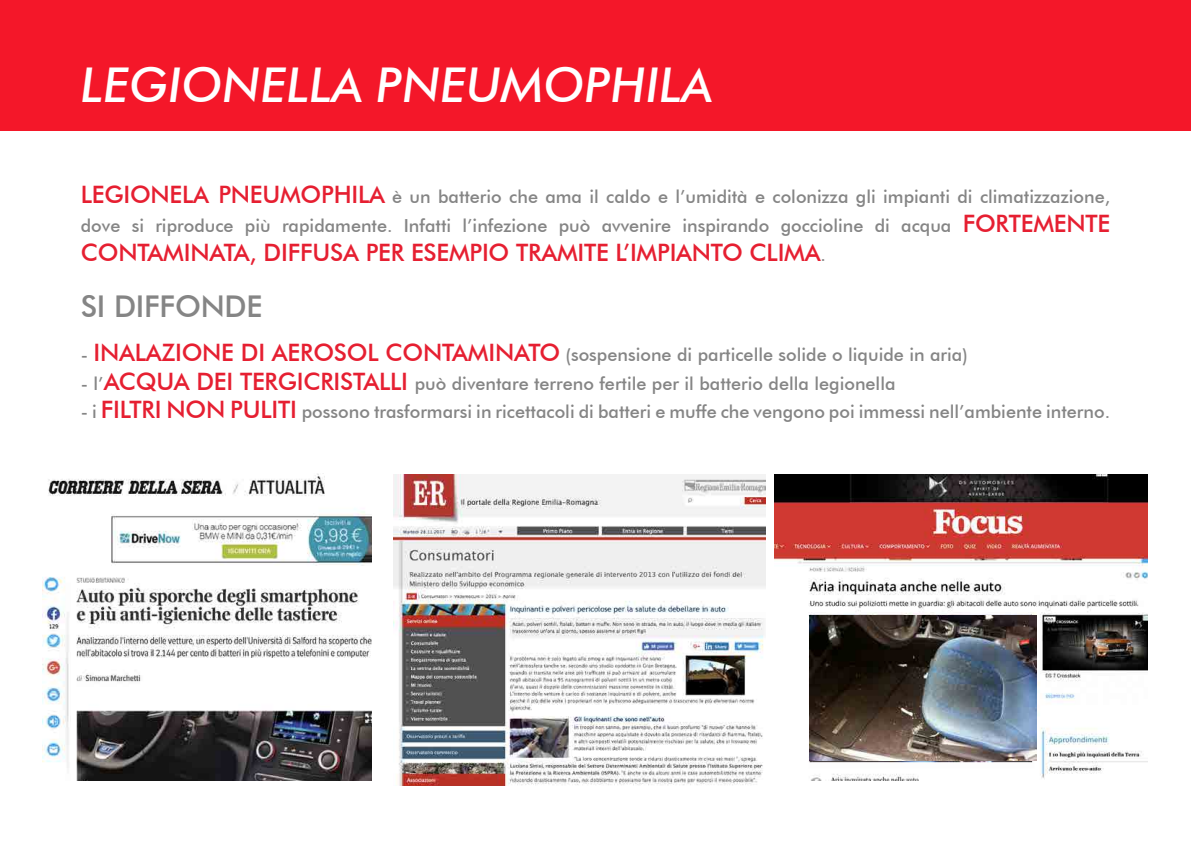
<style>
.page{position:relative;width:1191px;height:842px;background:#fff}
.page>*{position:absolute;margin:0;border:0;box-sizing:border-box;transform-origin:0 0}
.t1{font:italic 500 48px "Futura BT";color:#fff}
.t2{font:500 30px "Futura BT";letter-spacing:-.01em;color:#858585}
.t3{font:500 24px "Futura BT";letter-spacing:-.01em;color:#e61f31}
.t4{font:500 18px/28.8px "Futura BT";color:#858585}
.s1{font-size:24px;color:#e61f31}
.s2{font-size:18px;color:#858585}
</style>
<div class="page">
<div style="left:0;top:0;width:1191px;height:130px;background:#f41729"></div>
<img style="left:43px;top:473px;width:328px;height:308px">
<img style="left:394px;top:474px;width:371px;height:312px">
<img style="left:774px;top:474px;width:373px;height:307px">
<img style="left:809px;top:615px;width:227px;height:146px">
<h1 class="t1" style="left:81px;top:55px;width:632px">LEGIONELLA PNEUMOPHILA</h1>
<p class="t4" style="left:81px;top:182px;width:1030px"><span class="s1">LEGIONELA PNEUMOPHILA</span> è un batterio che ama il caldo e l’umidità e colonizza gli impianti di climatizzazione, dove si riproduce più rapidamente. Infatti l’infezione può avvenire inspirando goccioline di acqua <span class="s1">FORTEMENTE</span></p>
<h3 class="t3" style="left:81px;top:238px;width:746px">CONTAMINATA, DIFFUSA PER ESEMPIO TRAMITE L’IMPIANTO CLIMA<span class="s2">.</span></h3>
<h2 class="t2" style="left:81px;top:288px;width:183px">SI DIFFONDE</h2>
<p class="t4" style="left:81px;top:340px;width:888px">- <span class="s1">INALAZIONE DI AEROSOL CONTAMINATO</span> (sospensione di particelle solide o liquide in aria)</p>
<p class="t4" style="left:81px;top:369px;width:816px">- l’<span class="s1">ACQUA DEI TERGICRISTALLI</span> può diventare terreno fertile per il batterio della legionella</p>
<p class="t4" style="left:81px;top:397px;width:1030px">- i <span class="s1">FILTRI NON PULITI</span> possono trasformarsi in ricettacoli di batteri e muffe che vengono poi immessi nell’ambiente interno.</p>
</div>
